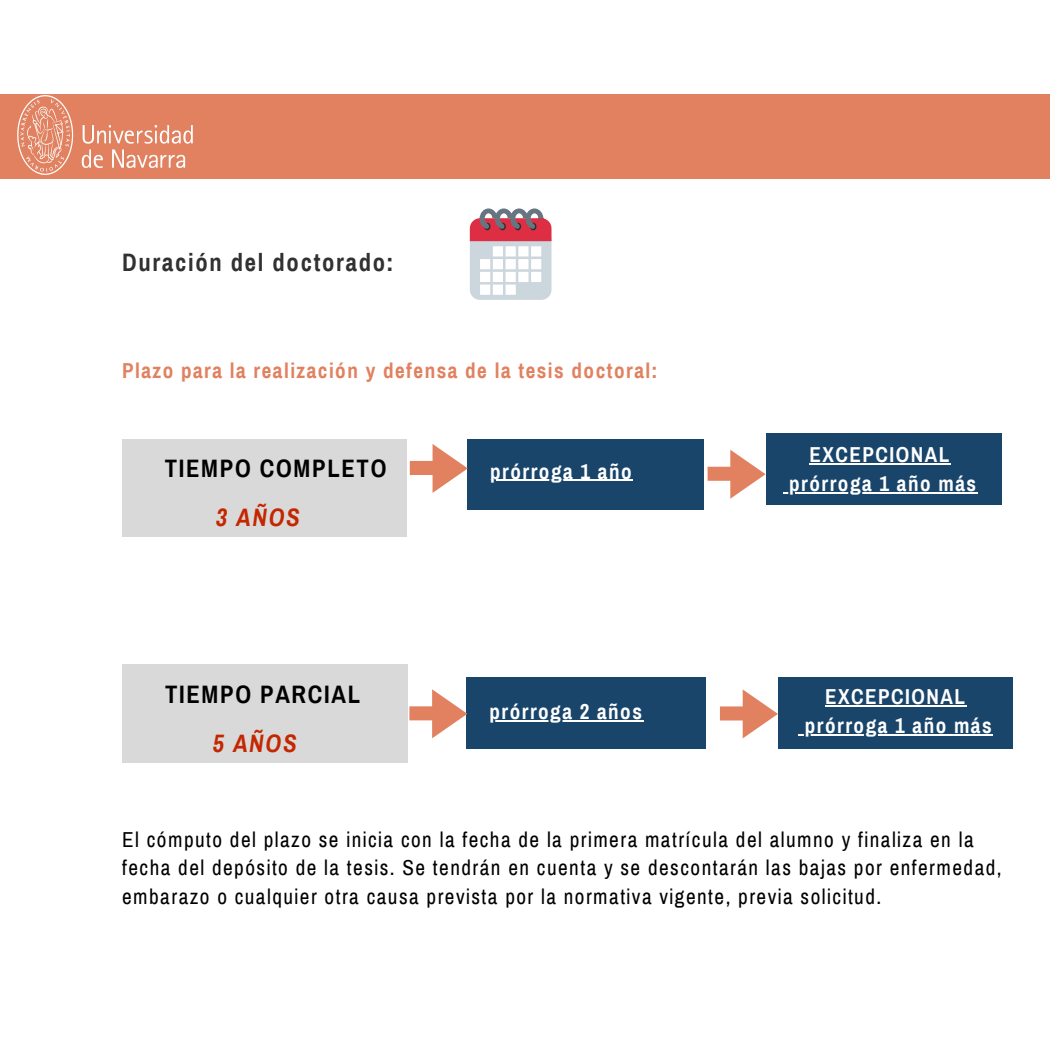
<style>
.page{position:relative;width:1050px;height:1050px;background:#fff}
.page>*{position:absolute;margin:0;border:0;box-sizing:border-box;transform-origin:0 0}
.t1{font:700 24.68px "Archivo Narrow";letter-spacing:.07em;color:#000}
.t2{font:700 24.68px "Archivo Narrow";letter-spacing:.07em;color:#313131}
.t3{font:italic 700 24.68px "Archivo Narrow";letter-spacing:.07em;color:#c42600}
.t4{font:21.18px/28.9px "Archivo Narrow";letter-spacing:.07em;color:#000}
.t5{font:700 21.18px/28.9px "Archivo Narrow";letter-spacing:.07em;color:#fefefe;text-align:center}
.t6{font:700 21.18px "Archivo Narrow";letter-spacing:.07em;color:#e18160}
</style>
<div class="page">
<div style="left:0;top:94px;width:1050px;height:84px;background:#e18160"></div>
<div style="left:389px;top:439px;width:18px;height:97px;background:#d9d9d9"></div>
<div style="left:140px;top:439px;width:249px;height:97px;background:#d9d9d9"></div>
<div style="left:122px;top:439px;width:18px;height:97px;background:#d9d9d9"></div>
<div style="left:689px;top:439px;width:15px;height:71px;background:#19456b"></div>
<div style="left:482px;top:439px;width:207px;height:71px;background:#19456b"></div>
<div style="left:467px;top:439px;width:15px;height:71px;background:#19456b"></div>
<hr style="left:490px;top:480px;width:143px;height:1px;background:#fefefe">
<div style="left:987px;top:433px;width:15px;height:71px;background:#19456b"></div>
<div style="left:780px;top:433px;width:207px;height:71px;background:#19456b"></div>
<div style="left:766px;top:433px;width:14px;height:71px;background:#19456b"></div>
<hr style="left:810px;top:463px;width:141px;height:1px;background:#fefefe">
<hr style="left:783px;top:492px;width:195px;height:1px;background:#fefefe">
<div style="left:691px;top:678px;width:15px;height:71px;background:#19456b"></div>
<div style="left:481px;top:678px;width:210px;height:71px;background:#19456b"></div>
<div style="left:466px;top:678px;width:15px;height:71px;background:#19456b"></div>
<hr style="left:489px;top:720px;width:154px;height:1px;background:#fefefe">
<div style="left:998px;top:678px;width:14px;height:71px;background:#19456b"></div>
<div style="left:793px;top:678px;width:205px;height:71px;background:#19456b"></div>
<div style="left:779px;top:678px;width:14px;height:71px;background:#19456b"></div>
<hr style="left:825px;top:705px;width:142px;height:2px;background:#fefefe">
<hr style="left:799px;top:734px;width:194px;height:2px;background:#fefefe">
<div style="left:391px;top:665px;width:17px;height:97px;background:#d9d9d9"></div>
<div style="left:140px;top:665px;width:251px;height:97px;background:#d9d9d9"></div>
<div style="left:122px;top:665px;width:18px;height:97px;background:#d9d9d9"></div>
<svg style="left:708px;top:450px;width:58px;height:49px"></svg>
<svg style="left:720px;top:689px;width:58px;height:49px"></svg>
<svg style="left:410px;top:444px;width:58px;height:49px"></svg>
<svg style="left:409px;top:689px;width:58px;height:49px"></svg>
<svg style="left:470px;top:208px;width:82px;height:92px"></svg>
<img style="left:17px;top:95px;width:176px;height:80px">
<p class="t2" style="left:122px;top:249px;width:273px">Duración del doctorado:</p>
<p class="t6" style="left:122px;top:360px;width:537px">Plazo para la realización y defensa de la tesis doctoral:</p>
<p class="t1" style="left:165px;top:455px;width:223px">TIEMPO COMPLETO</p>
<p class="t3" style="left:216px;top:505px;width:85px">3 AÑOS</p>
<p class="t1" style="left:165px;top:682px;width:197px">TIEMPO PARCIAL</p>
<p class="t3" style="left:213px;top:730px;width:85px">5 AÑOS</p>
<p class="t5" style="left:490px;top:457px;width:143px">prórroga 1 año</p>
<p class="t5" style="left:489px;top:697px;width:154px">prórroga 2 años</p>
<p class="t5" style="left:789px;top:440px;width:188px">EXCEPCIONAL prórroga 1 año más</p>
<p class="t5" style="left:805px;top:682px;width:188px">EXCEPCIONAL prórroga 1 año más</p>
<p class="t4" style="left:122px;top:825px;width:881px">El cómputo del plazo se inicia con la fecha de la primera matrícula del alumno y finaliza en la fecha del depósito de la tesis. Se tendrán en cuenta y se descontarán las bajas por enfermedad, embarazo o cualquier otra causa prevista por la normativa vigente, previa solicitud.</p>
</div>
